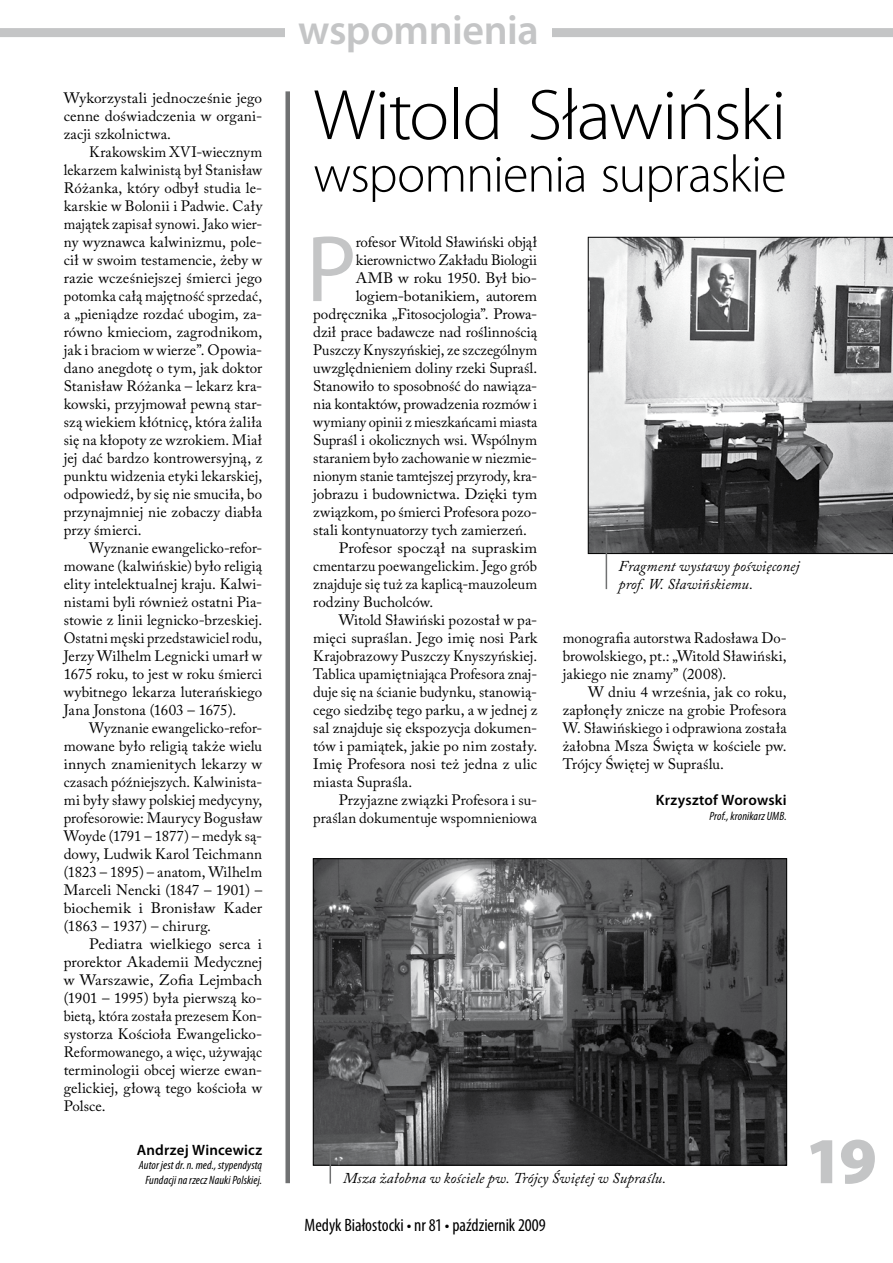
<style>
.page{position:relative;width:893px;height:1263px;background:#fff}
.page>*{position:absolute;margin:0;border:0;box-sizing:border-box;transform-origin:0 0}
.t1{font:95.1px "Myriad Pro";color:#c4c5c6}
.t2{font:300 72px "Myriad Pro";letter-spacing:-.02em;color:#000;scale:1.05 1}
.t3{font:900 66px "Myriad Pro";color:#c4c5c6}
.t4{font:300 52.5px "Myriad Pro";letter-spacing:-.02em;color:#000}
.t5{font:600 42px "Myriad Pro";letter-spacing:-.01em;color:#c4c5c6}
.t6{font:condensed 18px "Myriad Pro";color:#000}
.t7{font:15px/18px "Adobe Caslon Pro";letter-spacing:.005em;color:#000;text-align:justify}
.t8{font:15px/18px "Adobe Caslon Pro";letter-spacing:.005em;color:#000;text-align:justify;scale:.96 1}
.t9{font:15px/18px "Adobe Caslon Pro";letter-spacing:.005em;color:#000;text-align:justify;scale:1.05 1}
.t10{font:italic 15px/18px "Adobe Caslon Pro";letter-spacing:.005em;color:#000}
.t11{font:600 15px "Myriad Pro";letter-spacing:.01em;color:#000}
.t12{font:15px "Adobe Caslon Pro";letter-spacing:-.015em;color:#000}
.t13{font:italic condensed 12px/14.4px "Myriad Pro";letter-spacing:.01em;color:#000;text-align:center}
</style>
<div class="page">
<div style="left:0;top:28px;width:893px;height:9px;background:#c4c5c6"></div>
<div style="left:285px;top:0;width:267px;height:57px;background:#fff"></div>
<svg style="left:588px;top:237px;width:305px;height:317px;background:#989899"></svg>
<img style="left:315px;top:860px;width:470px;height:303px">
<div style="left:313px;top:858px;width:474px;height:307px;border:1px solid #000"></div>
<div style="left:285px;top:91px;width:5px;height:1092px;background:#707172"></div>
<hr style="left:606px;top:535px;width:1px;height:54px;background:#707172">
<hr style="left:330px;top:1147px;width:1px;height:37px;background:#707172">
<p class="t7" style="left:64px;top:89px;width:200px">Wykorzystali jednocześnie jego cenne doświadczenia w organi&shy;zacji szkolnictwa.</p>
<p class="t7" style="left:64px;top:143px;width:200px;text-indent:26px">Krakowskim XVI-wiecznym lekarzem kalwinistą był Stanisław Różanka, który odbył studia le&shy;karskie w Bolonii i Padwie. Cały majątek zapisał synowi. Jako wier&shy;ny wyznawca kalwinizmu, pole&shy;cił w swoim testamencie, żeby w razie wcześniejszej śmierci jego potomka całą majętność sprzedać, a „pieniądze rozdać ubogim, za&shy;równo kmieciom, zagrodnikom, jak i braciom w wierze”. Opowia&shy;dano anegdotę o tym, jak doktor Stanisław Różanka – lekarz kra&shy;kowski, przyjmował pewną star&shy;szą wiekiem kłótnicę, która żaliła się na kłopoty ze wzrokiem. Miał jej dać bardzo kontrowersyjną, z punktu widzenia etyki lekarskiej, odpowiedź, by się nie smuciła, bo przynajmniej nie zobaczy diabła przy śmierci.</p>
<p class="t8" style="left:64px;top:539px;width:208px;text-indent:26px">Wyznanie ewangelicko-refor&shy;mowane (kalwińskie) było religią elity intelektualnej kraju. Kalwi&shy;nistami byli również ostatni Pia&shy;stowie z linii legnicko-brzeskiej.<br>Ostatni męski przedstawiciel rodu, Jerzy Wilhelm Legnicki umarł w 1675 roku, to jest w roku śmierci wybitnego lekarza luterańskiego Jana Jonstona (1603 – 1675).</p>
<p class="t8" style="left:64px;top:719px;width:208px;text-indent:26px">Wyznanie ewangelicko-refor&shy;mowane było religią także wielu innych znamienitych lekarzy w czasach późniejszych. Kalwinista&shy;mi były sławy polskiej medycyny, profesorowie: Maurycy Bogusław Woyde (1791 – 1877) – medyk są&shy;dowy, Ludwik Karol Teichmann (1823 – 1895) – anatom, Wilhelm Marceli Nencki (1847 – 1901) – biochemik i Bronisław Kader (1863 – 1937) – chirurg.</p>
<p class="t9" style="left:64px;top:935px;width:190px;text-indent:26px">Pediatra wielkiego serca i prorektor Akademii Medycznej w Warszawie, Zofia Lejmbach (1901 – 1995) była pierwszą ko&shy;bietą, która została prezesem Kon&shy;systorza Kościoła Ewangelicko-Reformowanego, a więc, używając terminologii obcej wierze ewan&shy;gelickiej, głową tego kościoła w Polsce.</p>
<p class="t11" style="left:137px;top:1140px;width:127px">Andrzej Wincewicz</p>
<p class="t13" style="left:139px;top:1158px;width:125px">Autor jest dr. n. med., stypendystą<br>Fundacji na rzecz Nauki Polskiej.</p>
<h3 class="t5" style="left:298px;top:3px;width:242px">wspomnienia</h3>
<h2 class="t2" style="left:313px;top:72px;width:452px">Witold Sławiński</h2>
<h3 class="t4" style="left:313px;top:142px;width:475px">wspomnienia supraskie</h3>
<h1 class="t1" style="left:306px;top:211px;width:52px">P</h1>
<p class="t7" style="left:356px;top:233px;width:183px">rofesor Witold Sławiński objął</p>
<p class="t7" style="left:356px;top:251px;width:183px">kierownictwo Zakładu Biologii</p>
<p class="t12" style="left:356px;top:269px;width:183px">AMB w roku 1950. Był bio-</p>
<p class="t9" style="left:356px;top:287px;width:174px">logiem-botanikiem, autorem</p>
<p class="t7" style="left:313px;top:305px;width:225px">podręcznika „Fitosocjologia”. Prowa-</p>
<p class="t7" style="left:313px;top:323px;width:225px">dził prace badawcze nad roślinnością</p>
<p class="t7" style="left:313px;top:341px;width:225px">Puszczy Knyszyńskiej, ze szczególnym</p>
<p class="t7" style="left:313px;top:359px;width:225px">uwzględnieniem doliny rzeki Supraśl.</p>
<p class="t7" style="left:313px;top:377px;width:225px">Stanowiło to sposobność do nawiąza-</p>
<p class="t7" style="left:313px;top:395px;width:225px">nia kontaktów, prowadzenia rozmów i</p>
<p class="t7" style="left:313px;top:413px;width:225px">wymiany opinii z mieszkańcami miasta</p>
<p class="t7" style="left:313px;top:431px;width:225px">Supraśl i okolicznych wsi. Wspólnym</p>
<p class="t7" style="left:313px;top:449px;width:225px">staraniem było zachowanie w niezmie-</p>
<p class="t8" style="left:313px;top:467px;width:235px">nionym stanie tamtejszej przyrody, kra-</p>
<p class="t7" style="left:313px;top:485px;width:225px">jobrazu i budownictwa. Dzięki tym</p>
<p class="t7" style="left:313px;top:503px;width:225px">związkom, po śmierci Profesora pozo-</p>
<p class="t7" style="left:313px;top:521px;width:215px">stali kontynuatorzy tych zamierzeń.</p>
<p class="t9" style="left:339px;top:539px;width:190px">Profesor spoczął na supraskim</p>
<p class="t7" style="left:313px;top:557px;width:225px">cmentarzu poewangelickim. Jego grób</p>
<p class="t7" style="left:313px;top:575px;width:225px">znajduje się tuż za kaplicą-mauzoleum</p>
<p class="t7" style="left:313px;top:593px;width:121px">rodziny Bucholców.</p>
<p class="t7" style="left:339px;top:611px;width:200px">Witold Sławiński pozostał w pa-</p>
<p class="t7" style="left:313px;top:629px;width:225px">mięci supraślan. Jego imię nosi Park</p>
<p class="t7" style="left:313px;top:647px;width:225px">Krajobrazowy Puszczy Knyszyńskiej.</p>
<p class="t8" style="left:313px;top:665px;width:235px">Tablica upamiętniająca Profesora znaj-</p>
<p class="t7" style="left:313px;top:683px;width:225px">duje się na ścianie budynku, stanowią-</p>
<p class="t7" style="left:313px;top:701px;width:225px">cego siedzibę tego parku, a w jednej z</p>
<p class="t7" style="left:313px;top:719px;width:225px">sal znajduje się ekspozycja dokumen-</p>
<p class="t7" style="left:313px;top:737px;width:225px">tów i pamiątek, jakie po nim zostały.</p>
<p class="t7" style="left:313px;top:755px;width:225px">Imię Profesora nosi też jedna z ulic</p>
<p class="t7" style="left:313px;top:773px;width:101px">miasta Supraśla.</p>
<p class="t7" style="left:339px;top:791px;width:200px">Przyjazne związki Profesora i su-</p>
<p class="t7" style="left:313px;top:809px;width:225px">praślan dokumentuje wspomnieniowa</p>
<p class="t10" style="left:619px;top:557px;width:182px">Fragment wystawy poświęconej prof. W. Sławińskiemu.</p>
<p class="t7" style="left:563px;top:629px;width:225px">monografia autorstwa Radosława Do&shy;browolskiego, pt.: „Witold Sławiński, jakiego nie znamy” (2008).</p>
<p class="t7" style="left:563px;top:683px;width:225px;text-indent:26px">W dniu 4 września, jak co roku, zapłonęły znicze na grobie Profesora W. Sławińskiego i odprawiona została żałobna Msza Święta w kościele pw.<br>Trójcy Świętej w Supraślu.</p>
<p class="t11" style="left:656px;top:790px;width:132px">Krzysztof Worowski</p>
<p class="t13" style="left:709px;top:808px;width:79px">Prof., kronikarz UMB.</p>
<p class="t10" style="left:343px;top:1169px;width:325px">Msza żałobna w kościele pw. Trójcy Świętej w Supraślu.</p>
<p class="t6" style="left:305px;top:1214px;width:243px">Medyk Białostocki • nr 81 • październik 2009</p>
<h3 class="t3" style="left:805px;top:1117px;width:73px">19</h3>
</div>
